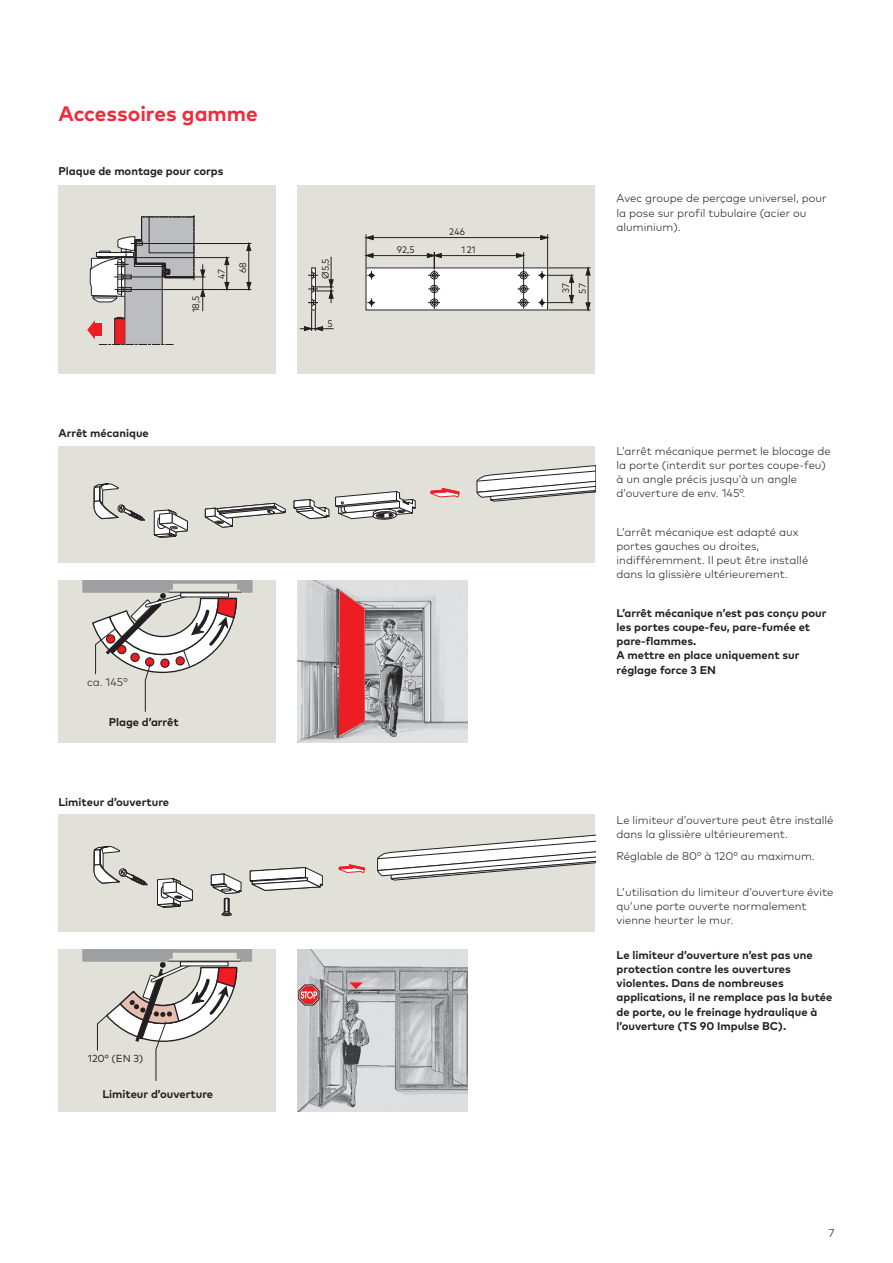
<style>
.page{position:relative;width:893px;height:1263px;background:#fff}
.page>*{position:absolute;margin:0;border:0;box-sizing:border-box;transform-origin:0 0}
.t1{font:700 21px "Mark Pro";color:#ee2c3b}
.t2{font:300 11.25px/14.2px "Mark Pro";color:#231f20}
.t3{font:700 11.25px/14.2px "Mark Pro";color:#231f20}
.t4{font:10.2px "Mark Pro";color:#231f20}
.t5{font:9.6px "Mark Pro";letter-spacing:.025em;color:#231f20;scale:.94 1}
.t6{font:9.45px "Mark Pro";color:#231f20;scale:.94 1}
</style>
<div class="page">
<div style="left:58px;top:185px;width:218px;height:188px;background:#e2e1d9"></div>
<hr style="left:134px;top:257px;width:95px;height:1px;background:#231f20">
<hr style="left:136px;top:277px;width:69px;height:1px;background:#231f20">
<hr style="left:133px;top:289px;width:118px;height:1px;background:#231f20">
<hr style="left:143px;top:243px;width:108px;height:1px;background:#231f20">
<svg style="left:87px;top:215px;width:108px;height:130px"></svg>
<svg style="left:201px;top:265px;width:4px;height:46px"></svg>
<svg style="left:225px;top:257px;width:4px;height:32px"></svg>
<hr style="left:249px;top:249px;width:1px;height:35px;background:#231f20">
<svg style="left:247px;top:282px;width:4px;height:7px"></svg>
<svg style="left:247px;top:244px;width:4px;height:7px"></svg>
<div style="left:298px;top:185px;width:297px;height:188px;background:#e2e1d9"></div>
<svg style="left:300px;top:234px;width:291px;height:97px"></svg>
<div style="left:58px;top:446px;width:537px;height:116px;background:#e2e1d9"></div>
<svg style="left:476px;top:465px;width:119px;height:37px"></svg>
<svg style="left:430px;top:487px;width:30px;height:11px"></svg>
<svg style="left:204px;top:491px;width:212px;height:37px"></svg>
<svg style="left:94px;top:483px;width:94px;height:55px"></svg>
<div style="left:58px;top:814px;width:537px;height:117px;background:#e2e1d9"></div>
<svg style="left:377px;top:834px;width:218px;height:47px"></svg>
<svg style="left:338px;top:864px;width:27px;height:9px"></svg>
<svg style="left:94px;top:846px;width:229px;height:71px"></svg>
<div style="left:58px;top:580px;width:218px;height:162px;background:#e2e1d9"></div>
<svg style="left:82px;top:580px;width:171px;height:132px"></svg>
<img style="left:298px;top:581px;width:170px;height:161px">
<svg style="left:339px;top:590px;width:25px;height:146px;background:#e83136"></svg>
<img style="left:298px;top:949px;width:170px;height:162px">
<svg style="left:349px;top:982px;width:14px;height:7px"></svg>
<svg style="left:298px;top:985px;width:21px;height:20px"></svg>
<div style="left:58px;top:949px;width:218px;height:162px;background:#e2e1d9"></div>
<svg style="left:82px;top:949px;width:170px;height:132px"></svg>
<h1 class="t1" style="left:58px;top:98px;width:201px">Accessoires gamme</h1>
<p class="t3" style="left:58px;top:163px;width:166px">Plaque de montage pour corps</p>
<p class="t6" style="left:192px;top:312px;width:19px;rotate:-90deg">18,5</p>
<p class="t6" style="left:218px;top:279px;width:12px;rotate:-90deg">47</p>
<p class="t6" style="left:240px;top:273px;width:13px;rotate:-90deg">68</p>
<p class="t3" style="left:58px;top:424px;width:92px">Arrêt mécanique</p>
<p class="t5" style="left:322px;top:279px;width:23px;rotate:-90deg">Ø5,5</p>
<p class="t5" style="left:327px;top:320px;width:7px">5</p>
<p class="t5" style="left:397px;top:247px;width:20px">92,5</p>
<p class="t5" style="left:449px;top:229px;width:18px">246</p>
<p class="t5" style="left:461px;top:247px;width:17px">121</p>
<p class="t2" style="left:87px;top:674px;width:42px">ca. 145°</p>
<p class="t3" style="left:109px;top:714px;width:71px">Plage d’arrêt</p>
<p class="t3" style="left:58px;top:793px;width:112px">Limiteur d’ouverture</p>
<p class="t4" style="left:88px;top:1055px;width:57px">120° (EN 3)</p>
<p class="t3" style="left:102px;top:1085px;width:112px">Limiteur d’ouverture</p>
<p class="t5" style="left:562px;top:293px;width:12px;rotate:-90deg">37</p>
<p class="t5" style="left:579px;top:294px;width:12px;rotate:-90deg">57</p>
<p class="t2" style="left:617px;top:190px;width:212px">Avec groupe de perçage universel, pour la pose sur profil tubulaire (acier ou aluminium).</p>
<p class="t2" style="left:617px;top:442px;width:216px">L’arrêt mécanique permet le blocage de la porte (interdit sur portes coupe-feu) à un angle précis jusqu’à un angle d’ouverture de env. 145°.</p>
<p class="t2" style="left:617px;top:524px;width:193px">L’arrêt mécanique est adapté aux portes gauches ou droites, indifféremment. Il peut être installé dans la glissière ultérieurement.</p>
<p class="t3" style="left:617px;top:604px;width:211px">L’arrêt mécanique n’est pas conçu pour les portes coupe-feu, pare-fumée et pare-flammes.<br>A mettre en place uniquement sur réglage force 3 EN</p>
<p class="t2" style="left:617px;top:811px;width:218px">Le limiteur d’ouverture peut être installé dans la glissière ultérieurement.</p>
<p class="t2" style="left:617px;top:847px;width:200px">Réglable de 80° à 120° au maximum.</p>
<p class="t2" style="left:617px;top:883px;width:218px">L’utilisation du limiteur d’ouverture évite qu’une porte ouverte normalement vienne heurter le mur.</p>
<p class="t3" style="left:617px;top:946px;width:217px">Le limiteur d’ouverture n’est pas une protection contre les ouvertures violentes. Dans de nombreuses applications, il ne remplace pas la butée de porte, ou le freinage hydraulique à l’ouverture (TS 90 Impulse BC).</p>
<p class="t2" style="left:828px;top:1225px;width:8px">7</p>
</div>
